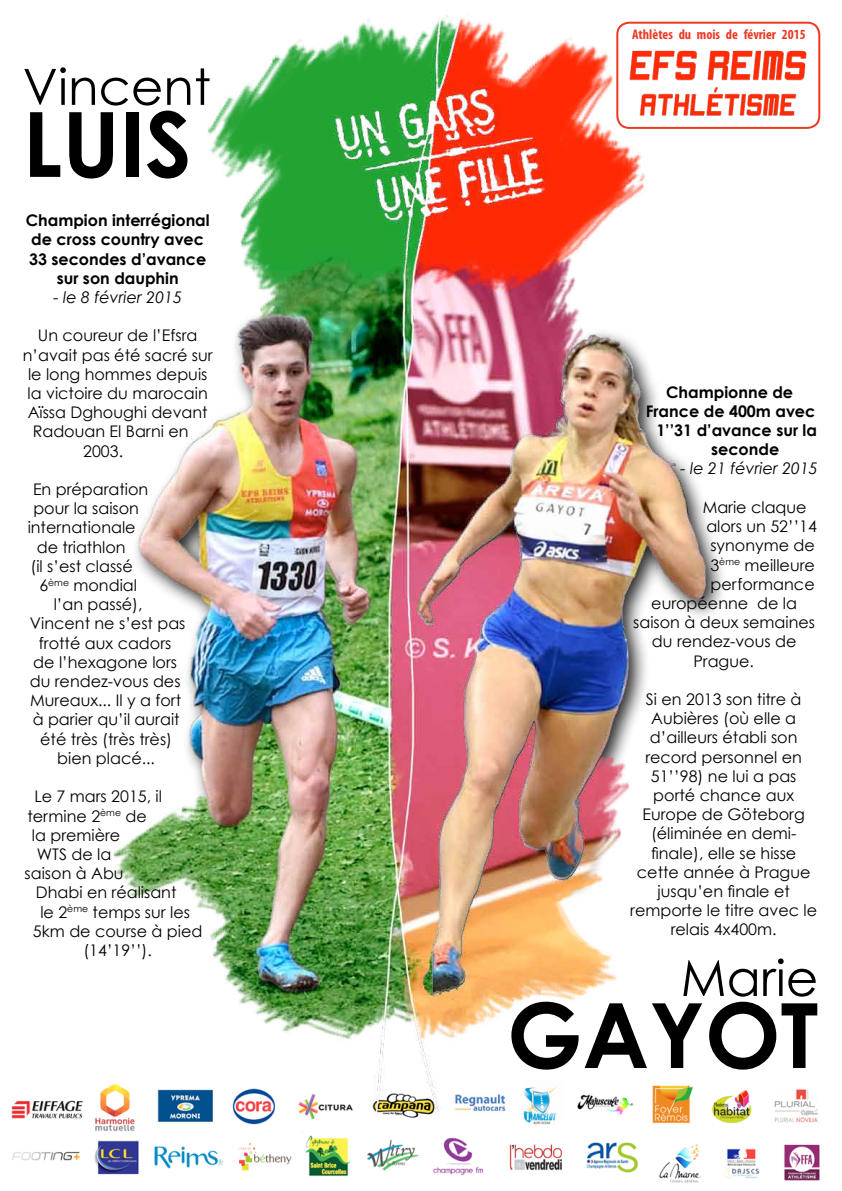
<style>
.page{position:relative;width:842px;height:1191px;background:#fff}
.page>*{position:absolute;margin:0;border:0;box-sizing:border-box;transform-origin:0 0}
.t1{font:700 90px "Century Gothic";color:#000}
.t2{font:50px "Century Gothic";color:#000}
.t3{font:16px/19.2px "Century Gothic";color:#000;text-align:center}
.t4{font:700 16px/19.2px "Century Gothic";color:#000;text-align:center}
.t5{font:italic 16px "Century Gothic";color:#000}
.t6{font:700 condensed 14px "Myriad Pro";color:#ee3824}
</style>
<div class="page">
<img style="left:11px;top:1101px;width:809px;height:82px">
<img style="left:28px;top:15px;width:783px;height:1098px">
<img style="left:623px;top:42px;width:188px;height:81px">
<h2 class="t2" style="left:23px;top:56px;width:190px">Vincent</h2>
<h1 class="t1" style="left:23px;top:88px;width:171px">LUIS</h1>
<p class="t4" style="left:26px;top:210px;width:185px">Champion interrégional de cross country avec<br>33 secondes d’avance sur son dauphin</p>
<p class="t5" style="left:53px;top:287px;width:130px">- le 8 février 2015</p>
<p class="t3" style="left:38px;top:326px;width:161px">Un coureur de l’Efsra</p>
<p class="t3" style="left:23px;top:345px;width:192px">n’avait pas été sacré sur</p>
<p class="t3" style="left:28px;top:364px;width:181px">le long hommes depuis</p>
<p class="t3" style="left:28px;top:383px;width:182px">la victoire du marocain</p>
<p class="t3" style="left:28px;top:402px;width:181px">Aïssa Dghoughi devant</p>
<p class="t3" style="left:33px;top:422px;width:157px">Radouan El Barni en</p>
<p class="t3" style="left:83px;top:441px;width:41px">2003.</p>
<p class="t3" style="left:33px;top:479px;width:117px">En préparation</p>
<p class="t3" style="left:33px;top:498px;width:107px">pour la saison</p>
<p class="t3" style="left:28px;top:518px;width:110px">internationale</p>
<p class="t3" style="left:37px;top:537px;width:90px">de triathlon</p>
<p class="t3" style="left:31px;top:556px;width:104px">(il s’est classé</p>
<p class="t3" style="left:39px;top:575px;width:99px">6<sup>ème</sup> mondial</p>
<p class="t3" style="left:54px;top:594px;width:90px">l’an passé),</p>
<p class="t3" style="left:30px;top:614px;width:157px">Vincent ne s’est pas</p>
<p class="t3" style="left:39px;top:633px;width:134px">frotté aux cadors</p>
<p class="t3" style="left:33px;top:652px;width:145px">de l’hexagone lors</p>
<p class="t3" style="left:30px;top:671px;width:152px">du rendez-vous des</p>
<p class="t3" style="left:30px;top:690px;width:153px">Mureaux... Il y a fort</p>
<p class="t3" style="left:33px;top:710px;width:148px">à parier qu’il aurait</p>
<p class="t3" style="left:40px;top:729px;width:133px">été très (très très)</p>
<p class="t3" style="left:57px;top:748px;width:99px">bien placé...</p>
<p class="t3" style="left:34px;top:786px;width:129px">Le 7 mars 2015, il</p>
<p class="t3" style="left:27px;top:806px;width:121px">termine 2<sup>ème</sup> de</p>
<p class="t3" style="left:32px;top:825px;width:90px">la première</p>
<p class="t3" style="left:37px;top:844px;width:76px">WTS de la</p>
<p class="t3" style="left:25px;top:863px;width:101px">saison à Abu</p>
<p class="t3" style="left:36px;top:882px;width:142px">Dhabi en réalisant</p>
<p class="t3" style="left:40px;top:902px;width:151px">le 2<sup>ème</sup> temps sur les</p>
<p class="t3" style="left:33px;top:921px;width:171px">5km de course à pied</p>
<p class="t3" style="left:83px;top:940px;width:70px">(14’19’’).</p>
<p class="t6" style="left:632px;top:26px;width:175px">Athlètes du mois de février 2015</p>
<p class="t4" style="left:666px;top:382px;width:129px">Championne de</p>
<p class="t4" style="left:646px;top:401px;width:171px">France de 400m avec</p>
<p class="t4" style="left:656px;top:420px;width:162px">1’’31 d’avance sur la</p>
<p class="t4" style="left:711px;top:439px;width:70px">seconde</p>
<p class="t5" style="left:680px;top:459px;width:139px">- le 21 février 2015</p>
<p class="t3" style="left:703px;top:497px;width:105px">Marie claque</p>
<p class="t3" style="left:706px;top:516px;width:112px">alors un 52’’14</p>
<p class="t3" style="left:710px;top:536px;width:106px">synonyme de</p>
<p class="t3" style="left:710px;top:555px;width:106px">3<sup>ème</sup> meilleure</p>
<p class="t3" style="left:711px;top:574px;width:106px">performance</p>
<p class="t3" style="left:651px;top:593px;width:147px">européenne de la</p>
<p class="t3" style="left:633px;top:612px;width:183px">saison à deux semaines</p>
<p class="t3" style="left:652px;top:632px;width:146px">du rendez-vous de</p>
<p class="t3" style="left:693px;top:651px;width:62px">Prague.</p>
<p class="t3" style="left:630px;top:689px;width:188px">Si en 2013 son titre à<br>Aubières (où elle a d’ailleurs établi son record personnel en<br>51’’98) ne lui a pas porté chance aux<br>Europe de Göteborg (éliminée en demi&shy;finale), elle se hisse cette année à Prague jusqu’en finale et remporte le titre avec le relais 4x400m.</p>
<h2 class="t2" style="left:681px;top:947px;width:139px">Marie</h2>
<h1 class="t1" style="left:507px;top:978px;width:313px">GAYOT</h1>
</div>
